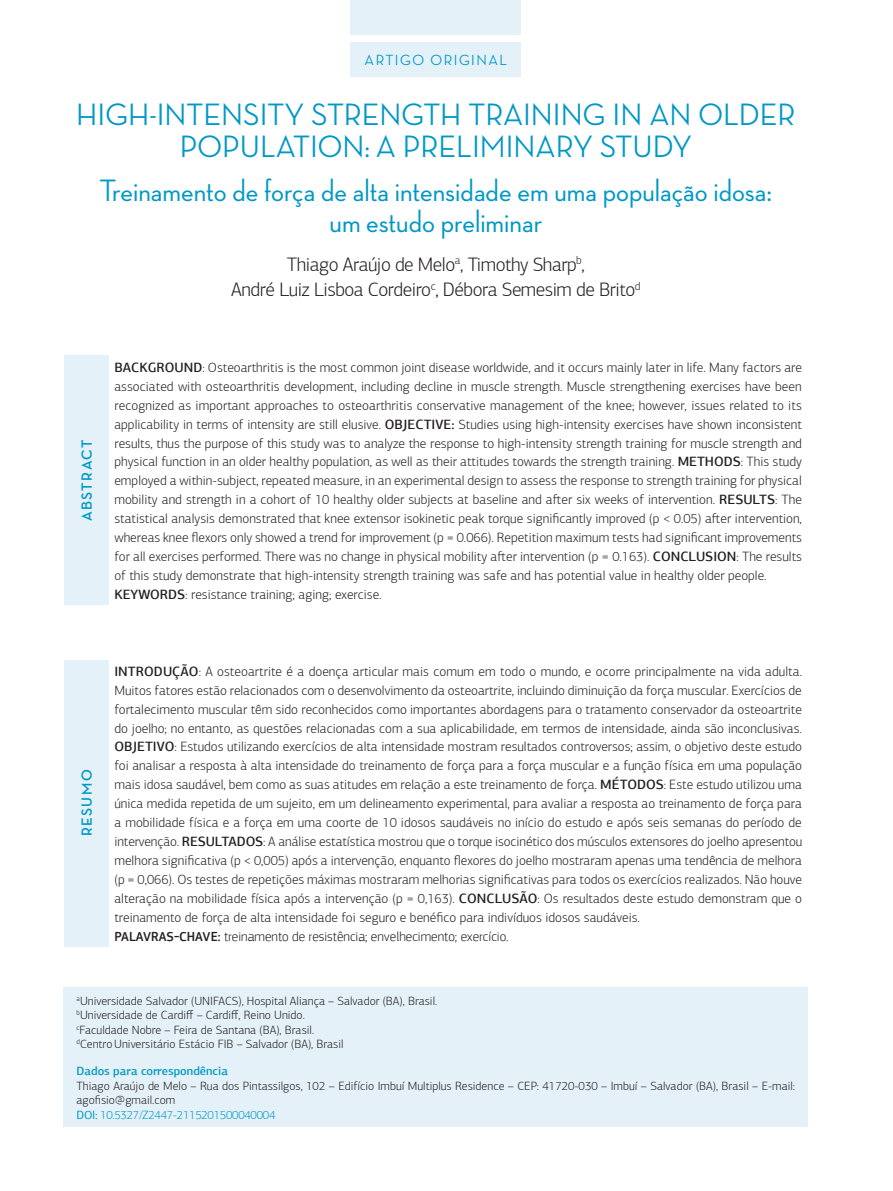
<style>
.page{position:relative;width:893px;height:1191px;background:#fff}
.page>*{position:absolute;margin:0;border:0;box-sizing:border-box;transform-origin:0 0}
.zp_Título_IN{font:500 31.5px/31.5px "Neutra Disp";color:#0098c5;text-align:center}
.zp_Autor{font:300 19.5px/25.5px "PF Agora Sans Pro";letter-spacing:-.025em;color:#231f20;text-align:center}
.zp_Seção{font:500 15px "Neutra Disp";letter-spacing:.1em;color:#0098c5}
.zp_Resumo_Abstract_t{font:700 15px "Neutra Disp";letter-spacing:.1em;color:#0098c5}
.zp_Resumo_Abstract{font:300 13.5px/18.9px "PF Agora Sans Pro";color:#231f20;text-align:justify}
.zp__Palavras-chave_k{font:300 13.5px "PF Square Sans Pro";color:#231f20}
.zp_Titulações{font:300 12px "PF Agora Sans Pro";color:#231f20}
.zp_Correspondência{font:300 12px/14.4px "PF Agora Sans Pro";color:#231f20}
.zp_DOI{font:300 12px "PF Agora Sans Pro";letter-spacing:-.02em;color:#0098c5}
.zp_Tit_Correspondênc{font:500 12px "PF Agora Sans Pro";color:#0098c5}
.s1{font-weight:500}
.s2{font-weight:400}
</style>
<div class="page">
<div style="left:64px;top:987px;width:744px;height:140px;background:#e4f1f8"></div>
<div style="left:351px;top:43px;width:170px;height:34px;background:#e4f1f8"></div>
<div style="left:64px;top:356px;width:44px;height:249px;background:#e4f1f8"></div>
<div style="left:64px;top:659px;width:44px;height:287px;background:#e4f1f8"></div>
<div style="left:351px;top:0;width:170px;height:34px;background:#e4f1f8"></div>
<p class="zp_Seção" style="left:365px;top:52px;width:144px">ARTIGO ORIGINAL</p>
<p class="zp_Título_IN" style="left:76px;top:99px;width:721px">HIGH‑INTENSITY STRENGTH TRAINING IN AN OLDER<br>POPULATION: A PRELIMINARY STUDY</p>
<p class="zp_Título_IN" style="left:100px;top:175px;width:674px">Treinamento de força de alta intensidade em uma população idosa: um estudo preliminar</p>
<p class="zp_Autor" style="left:231px;top:251px;width:411px">Thiago Araújo de Melo<sup>a</sup>, Timothy Sharp<sup>b</sup>,<br>André Luiz Lisboa Cordeiro<sup>c</sup>, Débora Semesim de Brito<sup>d</sup></p>
<p class="zp_Resumo_Abstract_t" style="left:79px;top:521px;width:83px;rotate:-90deg">ABSTRACT</p>
<p class="zp_Resumo_Abstract" style="left:114px;top:358px;width:689px"><span class="s1">BACKGROUND</span>: Osteoarthritis is the most common joint disease worldwide, and it occurs mainly later in life. Many factors are associated with osteoarthritis development, including decline in muscle strength. Muscle strengthening exercises have been recognized as important approaches to osteoarthritis conservative management of the knee; however, issues related to its applicability in terms of intensity are still elusive. <span class="s1">OBJECTIVE:</span> Studies using high‑intensity exercises have shown inconsistent results, thus the purpose of this study was to analyze the response to high‑intensity strength training for muscle strength and physical function in an older healthy population, as well as their attitudes towards the strength training. <span class="s1">METHODS</span>: This study employed a within‑subject, repeated measure, in an experimental design to assess the response to strength training for physical mobility and strength in a cohort of 10 healthy older subjects at baseline and after six weeks of intervention. <span class="s1">RESULTS</span>: The statistical analysis demonstrated that knee extensor isokinetic peak torque significantly improved (p &lt; 0.05) after intervention, whereas knee flexors only showed a trend for improvement (p = 0.066). Repetition maximum tests had significant improvements for all exercises performed. There was no change in physical mobility after intervention (p = 0.163). <span class="s1">CONCLUSION</span>: The results of this study demonstrate that high‑intensity strength training was safe and has potential value in healthy older people.</p>
<p class="zp_Resumo_Abstract" style="left:114px;top:585px;width:269px"><span class="s1">KEYWORDS</span>: resistance training; aging; exercise.</p>
<p class="zp_Resumo_Abstract_t" style="left:79px;top:836px;width:68px;rotate:-90deg">RESUMO</p>
<p class="zp_Resumo_Abstract" style="left:114px;top:662px;width:689px"><span class="s1">INTRODUÇÃO</span>: A osteoartrite é a doença articular mais comum em todo o mundo, e ocorre principalmente na vida adulta.<br>Muitos fatores estão relacionados com o desenvolvimento da osteoartrite, incluindo diminuição da força muscular. Exercícios de fortalecimento muscular têm sido reconhecidos como importantes abordagens para o tratamento conservador da osteoartrite do joelho; no entanto, as questões relacionadas com a sua aplicabilidade, em termos de intensidade, ainda são inconclusivas.<br><span class="s1">OBJETIVO</span>: Estudos utilizando exercícios de alta intensidade mostram resultados controversos; assim, o objetivo deste estudo foi analisar a resposta à alta intensidade do treinamento de força para a força muscular e a função física em uma população mais idosa saudável, bem como as suas atitudes em relação a este treinamento de força. <span class="s1">MÉTODOS</span>: Este estudo utilizou uma única medida repetida de um sujeito, em um delineamento experimental, para avaliar a resposta ao treinamento de força para a mobilidade física e a força em uma coorte de 10 idosos saudáveis no início do estudo e após seis semanas do período de intervenção. <span class="s1">RESULTADOS</span>: A análise estatística mostrou que o torque isocinético dos músculos extensores do joelho apresentou melhora significativa (p &lt; 0,005) após a intervenção, enquanto flexores do joelho mostraram apenas uma tendência de melhora (p = 0,066). Os testes de repetições máximas mostraram melhorias significativas para todos os exercícios realizados. Não houve alteração na mobilidade física após a intervenção (p = 0,163). <span class="s1">CONCLUSÃO</span>: Os resultados deste estudo demonstram que o treinamento de força de alta intensidade foi seguro e benéfico para indivíduos idosos saudáveis.</p>
<p class="zp__Palavras-chave_k" style="left:114px;top:928px;width:394px"><span class="s1">PALAVRAS‑CHAVE:</span> treinamento de resistência; envelhecimento; exercício.</p>
<p class="zp_Titulações" style="left:77px;top:994px;width:362px"><sup>a</sup>Universidade Salvador (UNIFACS), Hospital Aliança – Salvador (BA), Brasil.</p>
<p class="zp_Titulações" style="left:77px;top:1008px;width:230px"><sup>b</sup>Universidade de Cardiff – Cardiff, Reino Unido.</p>
<p class="zp_Titulações" style="left:77px;top:1023px;width:239px"><sup>c</sup>Faculdade Nobre – Feira de Santana (BA), Brasil.</p>
<p class="zp_Titulações" style="left:77px;top:1037px;width:269px"><sup>d</sup>CentroUniversitário Estácio FIB – Salvador (BA), Brasil</p>
<p class="zp_Tit_Correspondênc" style="left:77px;top:1064px;width:153px">Dados para correspondência</p>
<p class="zp_Correspondência" style="left:77px;top:1078px;width:720px">Thiago Araújo de Melo – Rua dos Pintassilgos, 102 – Edifício Imbuí Multiplus Residence – CEP: 41720‑030 – Imbuí – Salvador (BA), Brasil – E‑mail: agofisio@gmail.com</p>
<p class="zp_DOI" style="left:77px;top:1107px;width:200px"><span class="s2">DOI:</span> 10.5327/Z2447-2115201500040004</p>
</div>
